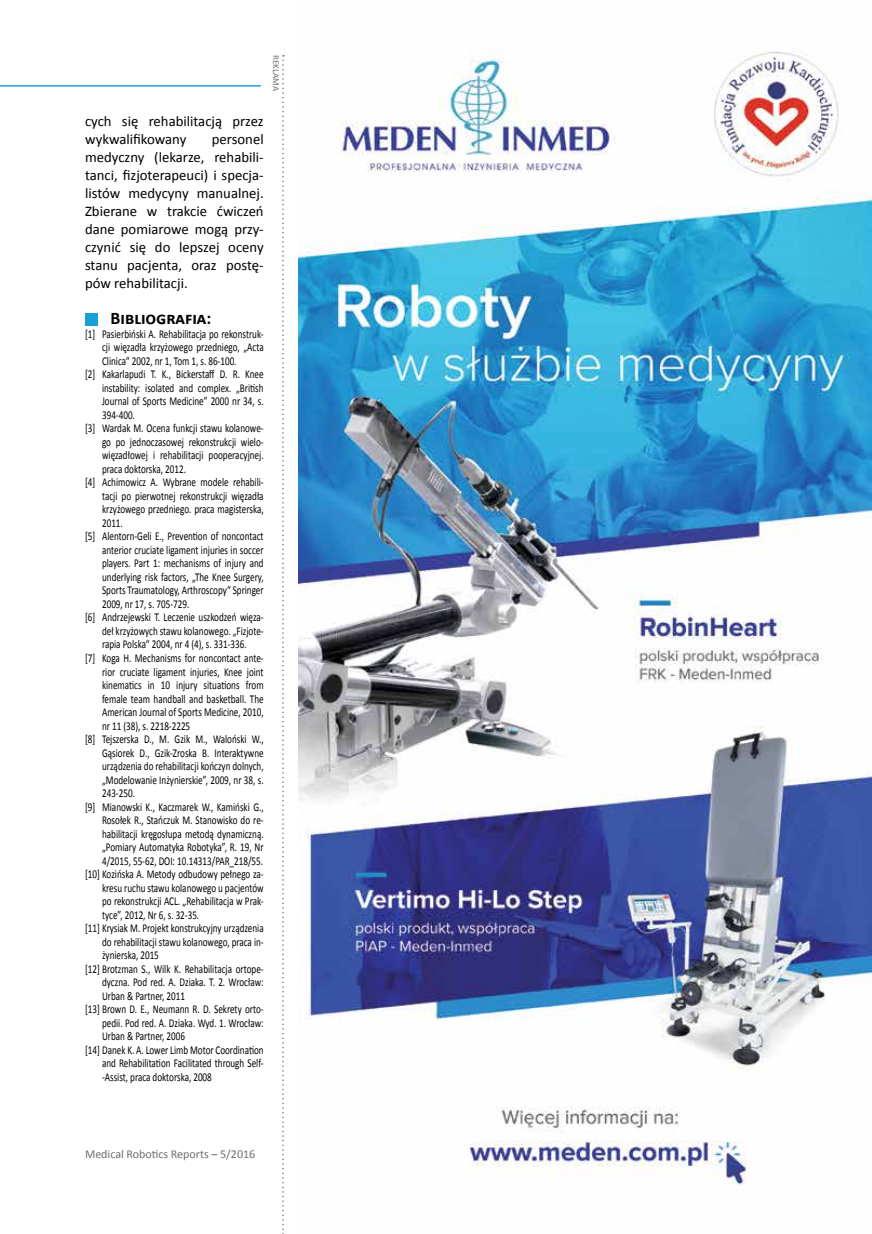
<style>
.page{position:relative;width:872px;height:1234px;background:#fff}
.page>*{position:absolute;margin:0;border:0;box-sizing:border-box;transform-origin:0 0}
.t1{font:700 17.7px "Calibri";color:#000}
.t2{font:14.7px/18px "Calibri";color:#000}
.t3{font:12px "Calibri";color:#000;scale:.76 1}
.t4{font:12px "Calibri";color:#6d6e71}
.t5{font:9px "Calibri";color:#6d6e71}
</style>
<div class="page">
<hr style="left:0;top:85px;width:261px;height:2px;background:#1a9eda">
<img style="left:299px;top:51px;width:573px;height:1134px">
<svg style="left:282px;top:55px;width:2px;height:1179px"></svg>
<div style="left:85px;top:313px;width:13px;height:13px;background:#1a9eda"></div>
<p class="t5" style="left:282px;top:55px;width:37px;rotate:90deg">REKLAMA</p>
<p class="t2" style="left:85px;top:111px;width:180px">cych się rehabilitacją przez wykwalifikowany</p>
<p class="t2" style="left:85px;top:129px;width:180px;text-align:justify;text-indent:127px">personel medyczny (lekarze, rehabili&shy;tanci, fizjoterapeuci) i specja&shy;listów medycyny manualnej.<br>Zbierane w trakcie ćwiczeń dane pomiarowe mogą przy&shy;czynić się do lepszej oceny stanu pacjenta, oraz postę&shy;pów rehabilitacji.</p>
<h1 class="t1" style="left:111px;top:307px;width:102px">Bibliografia:</h1>
<p class="t3" style="left:85px;top:326px;width:236px">[1] Pasierbiński A. Rehabilitacja po rekonstruk-</p>
<p class="t3" style="left:102px;top:340px;width:214px">cji więzadła krzyżowego przedniego, „Acta</p>
<p class="t3" style="left:102px;top:353px;width:178px">Clinica“ 2002, nr 1, Tom 1, s. 86-100.</p>
<p class="t3" style="left:85px;top:367px;width:236px">[2] Kakarlapudi T. K., Bickerstaff D. R. Knee</p>
<p class="t3" style="left:102px;top:380px;width:214px">instability: isolated and complex. „British</p>
<p class="t3" style="left:102px;top:394px;width:214px">Journal of Sports Medicine” 2000 nr 34, s.</p>
<p class="t3" style="left:102px;top:407px;width:45px">394-400.</p>
<p class="t3" style="left:85px;top:421px;width:236px">[3] Wardak M. Ocena funkcji stawu kolanowe-</p>
<p class="t3" style="left:102px;top:434px;width:214px">go po jednoczasowej rekonstrukcji wielo-</p>
<p class="t3" style="left:102px;top:448px;width:214px">więzadłowej i rehabilitacji pooperacyjnej.</p>
<p class="t3" style="left:102px;top:461px;width:112px">praca doktorska, 2012.</p>
<p class="t3" style="left:85px;top:475px;width:236px">[4] Achimowicz A. Wybrane modele rehabili-</p>
<p class="t3" style="left:102px;top:488px;width:214px">tacji po pierwotnej rekonstrukcji więzadła</p>
<p class="t3" style="left:102px;top:502px;width:214px">krzyżowego przedniego. praca magisterska,</p>
<p class="t3" style="left:102px;top:515px;width:29px">2011.</p>
<p class="t3" style="left:85px;top:529px;width:236px">[5] Alentorn-Geli E., Prevention of noncontact</p>
<p class="t3" style="left:102px;top:542px;width:214px">anterior cruciate ligament injuries in soccer</p>
<p class="t3" style="left:102px;top:556px;width:214px">players. Part 1: mechanisms of injury and</p>
<p class="t3" style="left:102px;top:569px;width:214px">underlying risk factors, „The Knee Surgery,</p>
<p class="t3" style="left:102px;top:583px;width:214px">Sports Traumatology, Arthroscopy“ Springer</p>
<p class="t3" style="left:102px;top:596px;width:116px">2009, nr 17, s. 705-729.</p>
<p class="t3" style="left:85px;top:610px;width:236px">[6] Andrzejewski T. Leczenie uszkodzeń więza-</p>
<p class="t3" style="left:102px;top:623px;width:214px">deł krzyżowych stawu kolanowego. „Fizjote-</p>
<p class="t3" style="left:102px;top:637px;width:192px">rapia Polska“ 2004, nr 4 (4), s. 331-336.</p>
<p class="t3" style="left:85px;top:650px;width:236px">[7] Koga H. Mechanisms for noncontact ante-</p>
<p class="t3" style="left:102px;top:664px;width:214px">rior cruciate ligament injuries, Knee joint</p>
<p class="t3" style="left:102px;top:677px;width:214px">kinematics in 10 injury situations from</p>
<p class="t3" style="left:102px;top:691px;width:214px">female team handball and basketball. The</p>
<p class="t3" style="left:102px;top:704px;width:214px">American Journal of Sports Medicine, 2010,</p>
<p class="t3" style="left:102px;top:718px;width:118px">nr 11 (38), s. 2218-2225</p>
<p class="t3" style="left:85px;top:731px;width:236px">[8] Tejszerska D., M. Gzik M., Waloński W.,</p>
<p class="t3" style="left:102px;top:745px;width:214px">Gąsiorek D., Gzik-Zroska B. Interaktywne</p>
<p class="t3" style="left:102px;top:758px;width:214px">urządzenia do rehabilitacji kończyn dolnych,</p>
<p class="t3" style="left:102px;top:772px;width:214px">„Modelowanie Inżynierskie”, 2009, nr 38, s.</p>
<p class="t3" style="left:102px;top:785px;width:45px">243-250.</p>
<p class="t3" style="left:85px;top:799px;width:236px">[9] Mianowski K., Kaczmarek W., Kamiński G.,</p>
<p class="t3" style="left:102px;top:812px;width:214px">Rosołek R., Stańczuk M. Stanowisko do re-</p>
<p class="t3" style="left:102px;top:826px;width:214px">habilitacji kręgosłupa metodą dynamiczną.</p>
<p class="t3" style="left:102px;top:839px;width:214px">„Pomiary Automatyka Robotyka”, R. 19, Nr</p>
<p class="t3" style="left:102px;top:853px;width:213px">4/2015, 55-62, DOI: 10.14313/PAR_218/55.</p>
<p class="t3" style="left:85px;top:866px;width:236px">[10] Kozińska A. Metody odbudowy pełnego za-</p>
<p class="t3" style="left:102px;top:880px;width:214px">kresu ruchu stawu kolanowego u pacjentów</p>
<p class="t3" style="left:102px;top:893px;width:214px">po rekonstrukcji ACL. „Rehabilitacja w Prak-</p>
<p class="t3" style="left:102px;top:907px;width:129px">tyce”, 2012, Nr 6, s. 32-35.</p>
<p class="t3" style="left:85px;top:920px;width:236px">[11] Krysiak M. Projekt konstrukcyjny urządzenia</p>
<p class="t3" style="left:102px;top:934px;width:214px">do rehabilitacji stawu kolanowego, praca in-</p>
<p class="t3" style="left:102px;top:947px;width:76px">żynierska, 2015</p>
<p class="t3" style="left:85px;top:961px;width:236px">[12] Brotzman S., Wilk K. Rehabilitacja ortope-</p>
<p class="t3" style="left:102px;top:974px;width:214px">dyczna. Pod red. A. Dziaka. T. 2. Wrocław:</p>
<p class="t3" style="left:102px;top:988px;width:111px">Urban &amp; Partner, 2011</p>
<p class="t3" style="left:85px;top:1001px;width:236px">[13] Brown D. E., Neumann R. D. Sekrety orto-</p>
<p class="t3" style="left:102px;top:1015px;width:214px">pedii. Pod red. A. Dziaka. Wyd. 1. Wrocław:</p>
<p class="t3" style="left:102px;top:1028px;width:111px">Urban &amp; Partner, 2006</p>
<p class="t3" style="left:85px;top:1042px;width:236px">[14] Danek K. A. Lower Limb Motor Coordination</p>
<p class="t3" style="left:102px;top:1055px;width:214px">and Rehabilitation Facilitated through Self-</p>
<p class="t3" style="left:102px;top:1069px;width:146px">-Assist, praca doktorska, 2008</p>
<p class="t4" style="left:85px;top:1146px;width:172px">Medical Robotics Reports – 5/2016</p>
</div>
